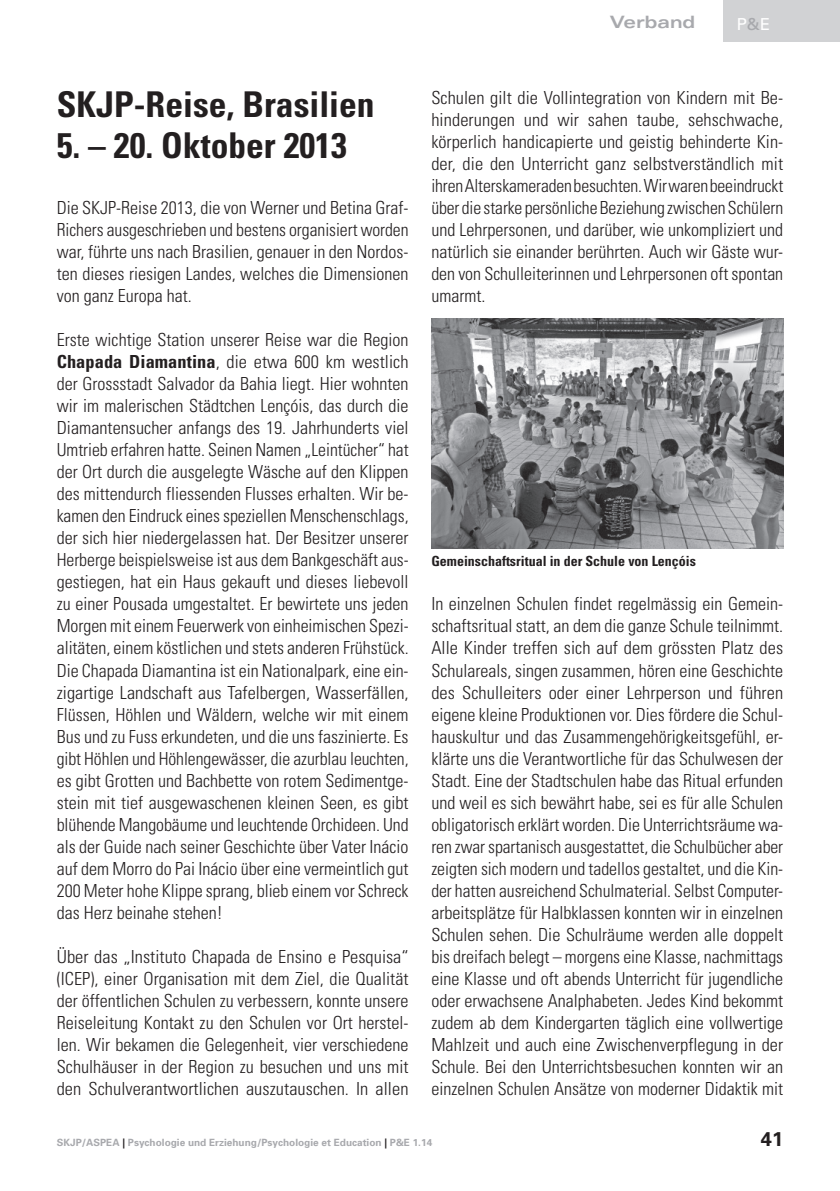
<style>
.page{position:relative;width:840px;height:1191px;background:#fff}
.page>*{position:absolute;margin:0;border:0;box-sizing:border-box;transform-origin:0 0}
.t1{font:700 condensed 35.6px "Univers";color:#231f20}
.t2{font:700 20px "Univers";color:#231f20}
.t3{font:300 condensed 18px/22px "Univers";color:#231f20;text-align:justify}
.t4{font:700 expanded 17px "Univers";color:#a8a9ad}
.t5{font:16.4px "Univers";color:#fff}
.t6{font:700 condensed 14px "Univers";color:#231f20}
.t7{font:700 10px "Univers";color:#a8a9ad}
.s1{color:#a8a9ad}
.s2{font-weight:700}
.s3{color:#231f20}
</style>
<div class="page">
<div style="left:723px;top:0;width:116px;height:41px;background:#d1d2d4"></div>
<img style="left:431px;top:318px;width:351px;height:230px">
<p class="t4" style="left:609px;top:16px;width:87px">Verband</p>
<p class="t5" style="left:736px;top:18px;width:35px">P<span class="s1">&amp;</span>E</p>
<h1 class="t1" style="left:57px;top:91px;width:319px">SKJP-Reise, Brasilien</h1>
<h1 class="t1" style="left:57px;top:132px;width:291px">5. – 20. Oktober 2013</h1>
<p class="t3" style="left:57px;top:199px;width:353px">Die SKJP-Reise 2013, die von Werner und Betina Graf-Richers ausgeschrieben und bestens organisiert worden war, führte uns nach Brasilien, genauer in den Nordos&shy;ten dieses riesigen Landes, welches die Dimensionen von ganz Europa hat.</p>
<p class="t3" style="left:57px;top:331px;width:353px">Erste wichtige Station unserer Reise war die Region <span class="s2">Chapada Diamantina</span>, die etwa 600 km westlich der Grossstadt Salvador da Bahia liegt. Hier wohnten wir im malerischen Städtchen Lençóis, das durch die Diamantensucher anfangs des 19. Jahrhunderts viel Umtrieb erfahren hatte. Seinen Namen „Leintücher“ hat der Ort durch die ausgelegte Wäsche auf den Klippen des mittendurch fliessenden Flusses erhalten. Wir be&shy;kamen den Eindruck eines speziellen Menschenschlags, der sich hier niedergelassen hat. Der Besitzer unserer Herberge beispielsweise ist aus dem Bankgeschäft aus&shy;gestiegen, hat ein Haus gekauft und dieses liebevoll zu einer Pousada umgestaltet. Er bewirtete uns jeden Morgen mit einem Feuerwerk von einheimischen Spezi&shy;alitäten, einem köstlichen und stets anderen Frühstück.<br>Die Chapada Diamantina ist ein Nationalpark, eine ein&shy;zigartige Landschaft aus Tafelbergen, Wasserfällen, Flüssen, Höhlen und Wäldern, welche wir mit einem Bus und zu Fuss erkundeten, und die uns faszinierte. Es gibt Höhlen und Höhlengewässer, die azurblau leuchten, es gibt Grotten und Bachbette von rotem Sedimentge&shy;stein mit tief ausgewaschenen kleinen Seen, es gibt blühende Mangobäume und leuchtende Orchideen. Und als der Guide nach seiner Geschichte über Vater Inácio auf dem Morro do Pai Inácio über eine vermeintlich gut 200 Meter hohe Klippe sprang, blieb einem vor Schreck das Herz beinahe stehen!</p>
<p class="t3" style="left:57px;top:947px;width:353px">Über das „Instituto Chapada de Ensino e Pesquisa“ (ICEP), einer Organisation mit dem Ziel, die Qualität der öffentlichen Schulen zu verbessern, konnte unsere Reiseleitung Kontakt zu den Schulen vor Ort herstel&shy;len. Wir bekamen die Gelegenheit, vier verschiedene Schulhäuser in der Region zu besuchen und uns mit den Schulverantwortlichen auszutauschen. In allen</p>
<p class="t3" style="left:431px;top:89px;width:353px">Schulen gilt die Vollintegration von Kindern mit Be&shy;hinderungen und wir sahen taube, sehschwache, körperlich handicapierte und geistig behinderte Kin&shy;der, die den Unterricht ganz selbstverständlich mit ihren Alterskameraden besuchten. Wir waren beeindruckt über die starke persönliche Beziehung zwischen Schülern und Lehrpersonen, und darüber, wie unkompliziert und natürlich sie einander berührten. Auch wir Gäste wur&shy;den von Schulleiterinnen und Lehrpersonen oft spontan umarmt.</p>
<p class="t6" style="left:431px;top:556px;width:266px">Gemeinschaftsritual in der Schule von Lençóis</p>
<p class="t3" style="left:431px;top:595px;width:353px">In einzelnen Schulen findet regelmässig ein Gemein&shy;schaftsritual statt, an dem die ganze Schule teilnimmt.<br>Alle Kinder treffen sich auf dem grössten Platz des Schulareals, singen zusammen, hören eine Geschichte des Schulleiters oder einer Lehrperson und führen eigene kleine Produktionen vor. Dies fördere die Schul&shy;hauskultur und das Zusammengehörigkeitsgefühl, er&shy;klärte uns die Verantwortliche für das Schulwesen der Stadt. Eine der Stadtschulen habe das Ritual erfunden und weil es sich bewährt habe, sei es für alle Schulen obligatorisch erklärt worden. Die Unterrichtsräume wa&shy;ren zwar spartanisch ausgestattet, die Schulbücher aber zeigten sich modern und tadellos gestaltet, und die Kin&shy;der hatten ausreichend Schulmaterial. Selbst Computer&shy;arbeitsplätze für Halbklassen konnten wir in einzelnen Schulen sehen. Die Schulräume werden alle doppelt bis dreifach belegt – morgens eine Klasse, nachmittags eine Klasse und oft abends Unterricht für jugendliche oder erwachsene Analphabeten. Jedes Kind bekommt zudem ab dem Kindergarten täglich eine vollwertige Mahlzeit und auch eine Zwischenverpflegung in der Schule. Bei den Unterrichtsbesuchen konnten wir an einzelnen Schulen Ansätze von moderner Didaktik mit</p>
<p class="t7" style="left:57px;top:1138px;width:377px">SKJP/ASPEA <span class="s3">|</span> Psychologie und Erziehung/Psychologie et Education <span class="s3">|</span> P&amp;E 1.14</p>
<p class="t2" style="left:760px;top:1131px;width:24px">41</p>
</div>
